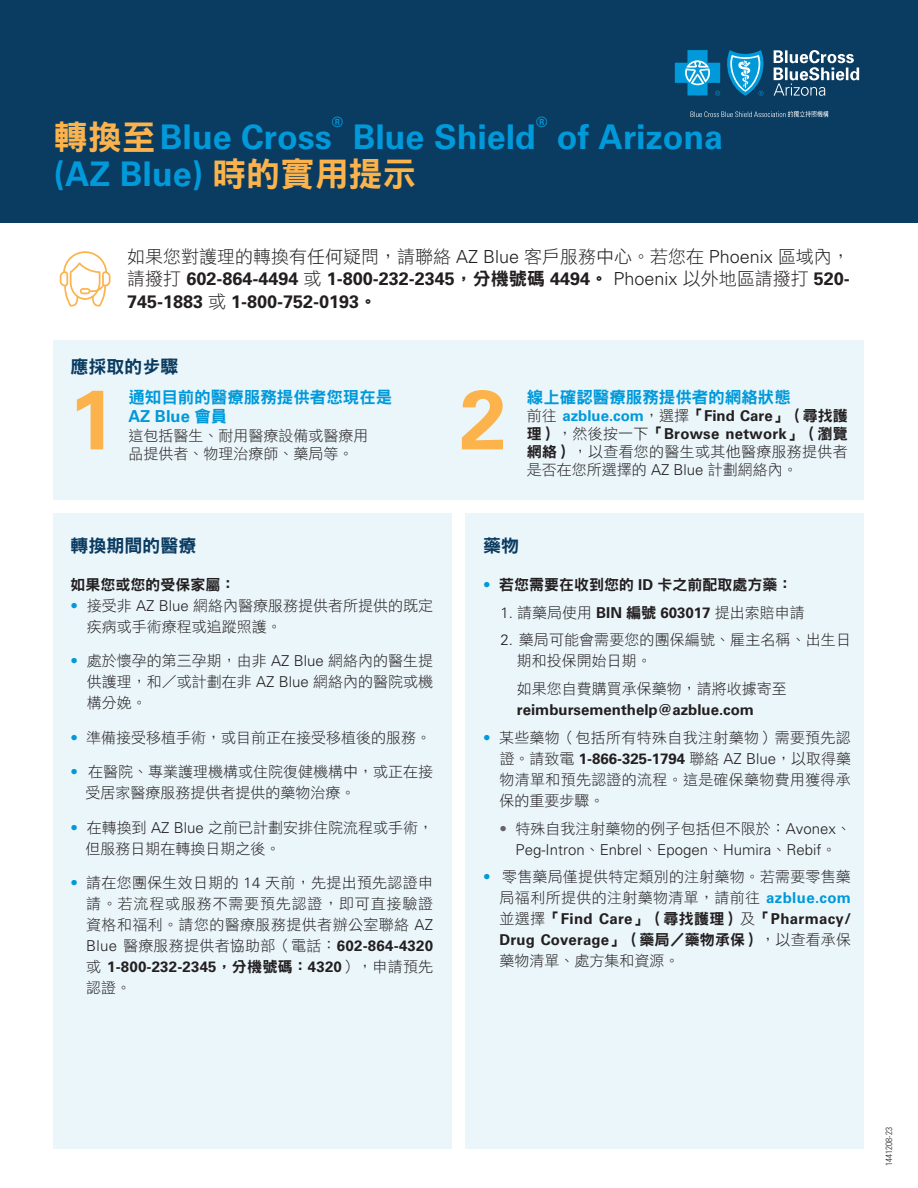
<style>
.page{position:relative;width:918px;height:1188px;background:#fff}
.page>*{position:absolute;margin:0;border:0;box-sizing:border-box;transform-origin:0 0}
.t1{font:700 84px "Univers LT Pro 65";color:#fcb34c}
.t2{font:700 34.05px "Univers LT Pro 65";color:#0099d9}
.t3{font:700 18px/22.5px "Univers LT Pro 65";color:#231f20}
.t4{font:18px "DF Hei Std W3";color:#231f20}
.t5{font:18px "DF Hei Std W9";color:#0a3b60}
.t6{font:16.5px "DF Hei Std W9";color:#0099d9}
.t7{font:700 16.5px "Univers LT Pro 65";color:#0099d9}
.t8{font:15px/21px "DF Hei Std W3";color:#231f20}
.t9{font:700 15px/21px "Univers LT Pro 65";letter-spacing:.01em;color:#231f20}
.t10{font:15px/21px "DF Hei Std W3";letter-spacing:.02em;color:#231f20}
.t11{font:300 15px "Univers LT Pro 45";color:#231f20}
.t12{font:15px "DF Hei Std W9";color:#231f20}
.t13{font:700 14.1px "Univers LT Pro 65";color:#0099d9}
.t14{font:300 condensed 9px "Univers LT Pro";color:#231f20}
.s1{font-family:"DF Hei Std W9";font-weight:400;color:#fcb34c}
.s2{font-family:"Univers LT Pro 45";font-weight:300}
.s3{font-family:"DF Hei Std W3";font-weight:400}
.s4{font-family:"DF Hei Std W9";font-weight:400}
.s5{color:#0099d9}
.s6{font-family:"DF Hei Std W9"}
.s7{font-family:"Univers LT Pro 45";font-weight:300;color:#0099d9}
.s8{font-family:"Univers LT Pro 65";font-weight:700}
.s9{font-family:"Univers LT Pro 45";font-weight:300;color:#636466}
.s10{font-family:"Univers LT Pro 65";font-weight:700;color:#0099d9}
</style>
<div class="page">
<div style="left:54px;top:514px;width:398px;height:635px;background:#ebf6fb"></div>
<div style="left:466px;top:514px;width:398px;height:635px;background:#ebf6fb"></div>
<div style="left:0;top:0;width:918px;height:222px;background:#0a3b60"></div>
<div style="left:54px;top:340px;width:810px;height:160px;background:#ebf6fb"></div>
<svg style="left:774px;top:50px;width:85px;height:46px"></svg>
<svg style="left:675px;top:50px;width:45px;height:46px"></svg>
<svg style="left:727px;top:50px;width:37px;height:46px"></svg>
<svg style="left:691px;top:111px;width:138px;height:6px"></svg>
<svg style="left:60px;top:251px;width:51px;height:56px"></svg>
<h2 class="t2" style="left:54px;top:113px;width:280px"><span class="s1">轉換至</span>Blue Cross</h2>
<p class="t13" style="left:332px;top:113px;width:13px">®</p>
<p class="t13" style="left:536px;top:113px;width:13px">®</p>
<h2 class="t2" style="left:353px;top:113px;width:185px">Blue Shield</h2>
<h2 class="t2" style="left:54px;top:150px;width:364px">(AZ Blue) <span class="s1">時的實用提示</span></h2>
<h2 class="t2" style="left:557px;top:113px;width:168px">of Arizona</h2>
<p class="t4" style="left:127px;top:246px;width:724px">如果您對護理的轉換有任何疑問，請聯絡 <span class="s2">AZ Blue</span> 客戶服務中心。若您在 <span class="s2">Phoenix</span> 區域內，</p>
<p class="t3" style="left:127px;top:267px;width:724px"><span class="s3">請撥打</span> 602-864-4494 <span class="s3">或</span> 1-800-232-2345<span class="s4">，分機號碼</span> 4494<span class="s4">。</span> <span class="s2">Phoenix</span> <span class="s3">以外地區請撥打</span> 520-<br>745-1883 <span class="s3">或</span> 1-800-752-0193<span class="s4">。</span></p>
<p class="t5" style="left:70px;top:356px;width:109px">應採取的步驟</p>
<h1 class="t1" style="left:69px;top:361px;width:48px">1</h1>
<p class="t6" style="left:527px;top:388px;width:265px">線上確認醫療服務提供者的網絡狀態</p>
<p class="t6" style="left:128px;top:388px;width:266px">通知目前的醫療服務提供者您現在是</p>
<p class="t7" style="left:128px;top:405px;width:101px">AZ Blue <span class="s4">會員</span></p>
<p class="t8" style="left:128px;top:426px;width:242px;line-height:18px">這包括醫生、耐用醫療設備或醫療用品提供者、物理治療師、藥局等。</p>
<h1 class="t1" style="left:460px;top:361px;width:48px">2</h1>
<p class="t9" style="left:527px;top:406px;width:322px;line-height:18px"><span class="s3">前往</span> <span class="s5">azblue.com</span><span class="s3">，選擇</span><span class="s4">「</span>Find Care<span class="s4">」（尋找護理）</span><span class="s3">，然後按一下</span><span class="s4">「</span>Browse network<span class="s4">」（瀏覽</span></p>
<p class="t10" style="left:527px;top:443px;width:323px;line-height:18px"><span class="s6">網絡）</span>，以查看您的醫生或其他醫療服務提供者是否在您所選擇的 <span class="s2">AZ Blue</span> 計劃網絡內。</p>
<p class="t5" style="left:70px;top:536px;width:127px">轉換期間的醫療</p>
<p class="t12" style="left:70px;top:576px;width:166px">如果您或您的受保家屬：</p>
<p class="t8" style="left:87px;top:595px;width:348px;text-indent:-17px"><span class="s7">•</span> 接受非 <span class="s2">AZ Blue</span> 網絡內醫療服務提供者所提供的既定疾病或手術療程或追蹤照護。</p>
<p class="t8" style="left:87px;top:650px;width:348px;text-align:justify;text-indent:-16px"><span class="s7">•</span> 處於懷孕的第三孕期，由非 <span class="s2">AZ Blue</span> 網絡內的醫生提供護理，和／或計劃在非 <span class="s2">AZ Blue</span> 網絡內的醫院或機構分娩。</p>
<p class="t8" style="left:70px;top:727px;width:362px"><span class="s7">•</span> 準備接受移植手術，或目前正在接受移植後的服務。</p>
<p class="t8" style="left:85px;top:761px;width:349px;text-indent:-15px"><span class="s7">•</span> 在醫院、專業護理機構或住院復健機構中，或正在接受居家醫療服務提供者提供的藥物治療。</p>
<p class="t8" style="left:85px;top:817px;width:349px;text-indent:-15px"><span class="s7">•</span> 在轉換到 <span class="s2">AZ Blue</span> 之前已計劃安排住院流程或手術，但服務日期在轉換日期之後。</p>
<p class="t8" style="left:86px;top:872px;width:349px;text-align:justify;text-indent:-16px"><span class="s7">•</span> 請在您團保生效日期的 <span class="s2">14</span> 天前，先提出預先認證申請。若流程或服務不需要預先認證，即可直接驗證資格和福利。請您的醫療服務提供者辦公室聯絡 <span class="s2">AZ Blue</span> 醫療服務提供者協助部（電話：<span class="s8">602-864-4320</span></p>
<p class="t9" style="left:86px;top:956px;width:349px"><span class="s3">或</span> 1-800-232-2345<span class="s4">，分機號碼：</span>4320<span class="s3">），申請預先</span></p>
<p class="t8" style="left:86px;top:977px;width:46px">認證。</p>
<p class="t5" style="left:483px;top:536px;width:37px">藥物</p>
<p class="t12" style="left:483px;top:576px;width:311px"><span class="s7">•</span> 若您需要在收到您的 <span class="s8">ID</span> 卡之前配取處方藥：</p>
<p class="t8" style="left:500px;top:601px;width:306px"><span class="s2">1.</span> 請藥局使用 <span class="s8">BIN</span> <span class="s6">編號</span> <span class="s8">603017</span> 提出索賠申請</p>
<p class="t8" style="left:517px;top:629px;width:336px;text-indent:-16px"><span class="s2">2.</span> 藥局可能會需要您的團保編號、雇主名稱、出生日期和投保開始日期。</p>
<p class="t8" style="left:517px;top:678px;width:271px">如果您自費購買承保藥物，請將收據寄至</p>
<p class="t9" style="left:517px;top:698px;width:239px">reimbursementhelp@azblue.com</p>
<p class="t10" style="left:483px;top:727px;width:369px"><span class="s7">•</span> 某些藥物（包括所有特殊自我注射藥物）需要預先認</p>
<p class="t9" style="left:500px;top:747px;width:353px"><span class="s3">證。請致電</span> 1-866-325-1794 <span class="s3">聯絡</span> <span class="s2">AZ Blue</span><span class="s3">，以取得藥</span></p>
<p class="t10" style="left:500px;top:769px;width:353px">物清單和預先認證的流程。這是確保藥物費用獲得承保的重要步驟。</p>
<p class="t8" style="left:500px;top:817px;width:353px"><span class="s9">•</span> 特殊自我注射藥物的例子包括但不限於：<span class="s2">Avonex</span>、</p>
<p class="t11" style="left:516px;top:839px;width:322px">Peg-Intron<span class="s3">、</span>Enbrel<span class="s3">、</span>Epogen<span class="s3">、</span>Humira<span class="s3">、</span>Rebif<span class="s3">。</span></p>
<p class="t8" style="left:483px;top:866px;width:369px;text-align:right"><span class="s7">•</span> 零售藥局僅提供特定類別的注射藥物。若需要零售藥局福利所提供的注射藥物清單，請前往 <span class="s10">azblue.com</span></p>
<p class="t9" style="left:500px;top:908px;width:353px"><span class="s3">並選擇</span><span class="s4">「</span>Find Care<span class="s4">」（尋找護理）</span><span class="s3">及</span><span class="s4">「</span>Pharmacy/<br>Drug Coverage<span class="s4">」（藥局／藥物承保）</span><span class="s3">，以查看承保</span></p>
<p class="t8" style="left:500px;top:950px;width:181px">藥物清單、處方集和資源。</p>
<p class="t14" style="left:883px;top:1166px;width:40px;rotate:-90deg">1441208-23</p>
</div>
